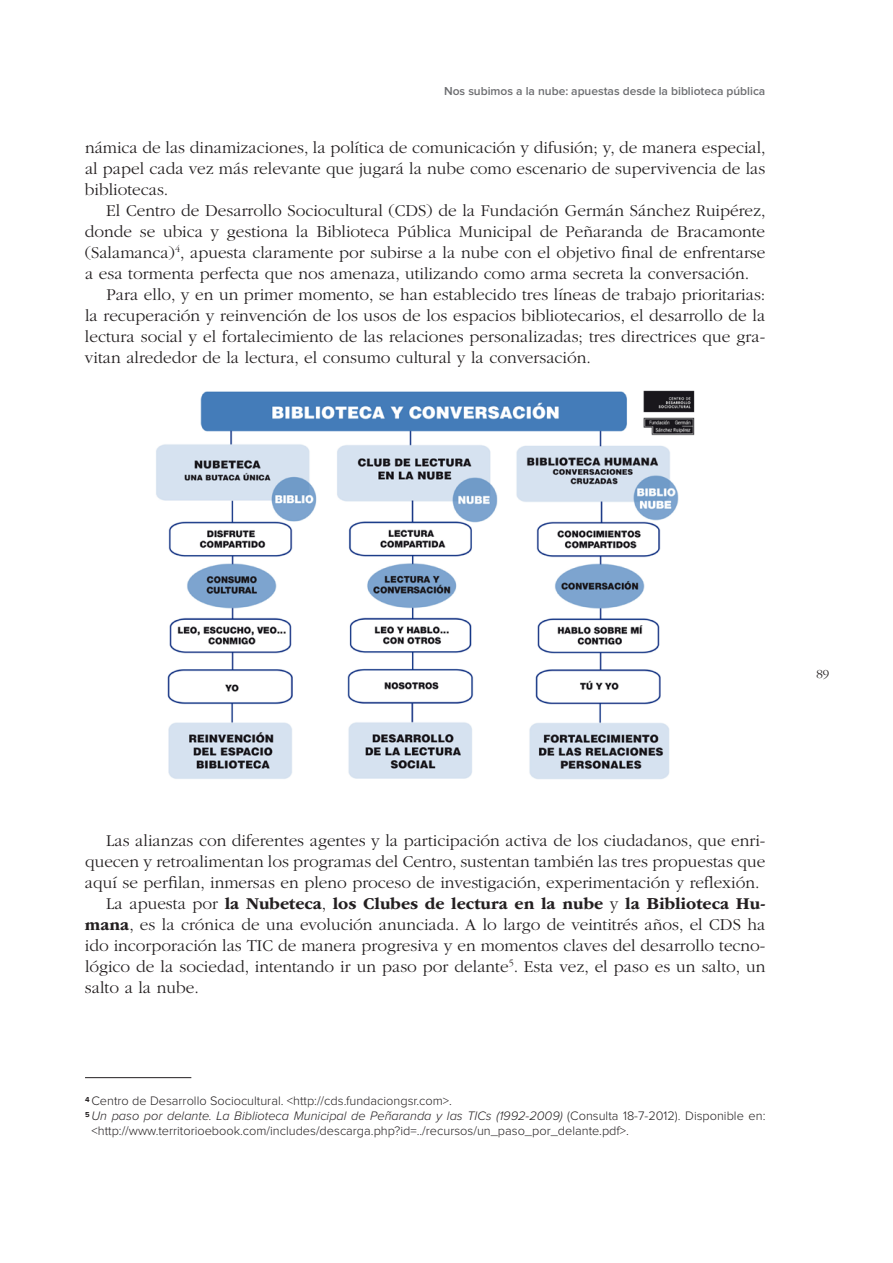
<style>
.page{position:relative;width:893px;height:1263px;background:#fff}
.page>*{position:absolute;margin:0;border:0;box-sizing:border-box;transform-origin:0 0}
.t1{font:300 17.25px/21px "ITC Garamond Std";color:#231f20;text-align:justify}
.t2{font:700 17.25px "ITC Garamond Std";color:#231f20}
.t3{font:300 12.75px "Proxima Nova";color:#231f20}
.t4{font:italic 300 12.75px "Proxima Nova";color:#231f20}
.t5{font:300 12.75px "ITC Garamond Std";color:#231f20}
.t6{font:600 12px "Proxima Nova";color:#6c6d70}
.s1{font-weight:300}
.s2{font-weight:700}
.s3{font-style:normal}
</style>
<div class="page">
<hr style="left:85px;top:1077px;width:106px;height:1px;background:#231f20">
<img style="left:156px;top:390px;width:539px;height:389px">
<p class="t6" style="left:444px;top:85px;width:323px">Nos subimos a la nube: apuestas desde la biblioteca pública</p>
<p class="t1" style="left:85px;top:137px;width:682px">námica de las dinamizaciones, la política de comunicación y difusión; y, de manera especial, al papel cada vez más relevante que jugará la nube como escenario de supervivencia de las bibliotecas.</p>
<p class="t1" style="left:106px;top:200px;width:661px">El Centro de Desarrollo Sociocultural (CDS) de la Fundación Germán Sánchez Ruipérez,</p>
<p class="t1" style="left:85px;top:221px;width:682px">donde se ubica y gestiona la Biblioteca Pública Municipal de Peñaranda de Bracamonte</p>
<p class="t1" style="left:85px;top:242px;width:682px">(Salamanca)<sup>4</sup>, apuesta claramente por subirse a la nube con el objetivo final de enfrentarse</p>
<p class="t1" style="left:85px;top:263px;width:666px">a esa tormenta perfecta que nos amenaza, utilizando como arma secreta la conversación.</p>
<p class="t1" style="left:106px;top:284px;width:660px">Para ello, y en un primer momento, se han establecido tres líneas de trabajo prioritarias:</p>
<p class="t1" style="left:85px;top:305px;width:682px">la recuperación y reinvención de los usos de los espacios bibliotecarios, el desarrollo de la</p>
<p class="t1" style="left:85px;top:326px;width:682px">lectura social y el fortalecimiento de las relaciones personalizadas; tres directrices que gra-</p>
<p class="t1" style="left:85px;top:347px;width:507px">vitan alrededor de la lectura, el consumo cultural y la conversación.</p>
<p class="t5" style="left:816px;top:667px;width:14px">89</p>
<p class="t1" style="left:106px;top:830px;width:661px">Las alianzas con diferentes agentes y la participación activa de los ciudadanos, que enri-</p>
<p class="t1" style="left:85px;top:851px;width:682px">quecen y retroalimentan los programas del Centro, sustentan también las tres propuestas que</p>
<p class="t1" style="left:85px;top:872px;width:676px">aquí se perfilan, inmersas en pleno proceso de investigación, experimentación y reflexión.</p>
<p class="t2" style="left:106px;top:893px;width:661px"><span class="s1">La apuesta por</span> la Nubeteca<span class="s1">,</span> los Clubes de lectura en la nube <span class="s1">y</span> la Biblioteca Hu-</p>
<p class="t1" style="left:85px;top:914px;width:682px"><span class="s2">mana</span>, es la crónica de una evolución anunciada. A lo largo de veintitrés años, el CDS ha</p>
<p class="t1" style="left:85px;top:935px;width:682px">ido incorporación las TIC de manera progresiva y en momentos claves del desarrollo tecno-</p>
<p class="t1" style="left:85px;top:956px;width:682px">lógico de la sociedad, intentando ir un paso por delante<sup>5</sup>. Esta vez, el paso es un salto, un</p>
<p class="t1" style="left:85px;top:977px;width:115px">salto a la nube.</p>
<p class="t3" style="left:85px;top:1095px;width:368px"><sup>4</sup> Centro de Desarrollo Sociocultural. &lt;http://cds.fundaciongsr.com&gt;.</p>
<p class="t4" style="left:85px;top:1110px;width:682px"><sup>5</sup> Un paso por delante. La Biblioteca Municipal de Peñaranda y las TICs (1992-2009) <span class="s3">(Consulta 18-7-2012). Disponible en:</span></p>
<p class="t3" style="left:91px;top:1125px;width:539px">&lt;http://www.territorioebook.com/includes/descarga.php?id=../recursos/un_paso_por_delante.pdf&gt;.</p>
</div>
